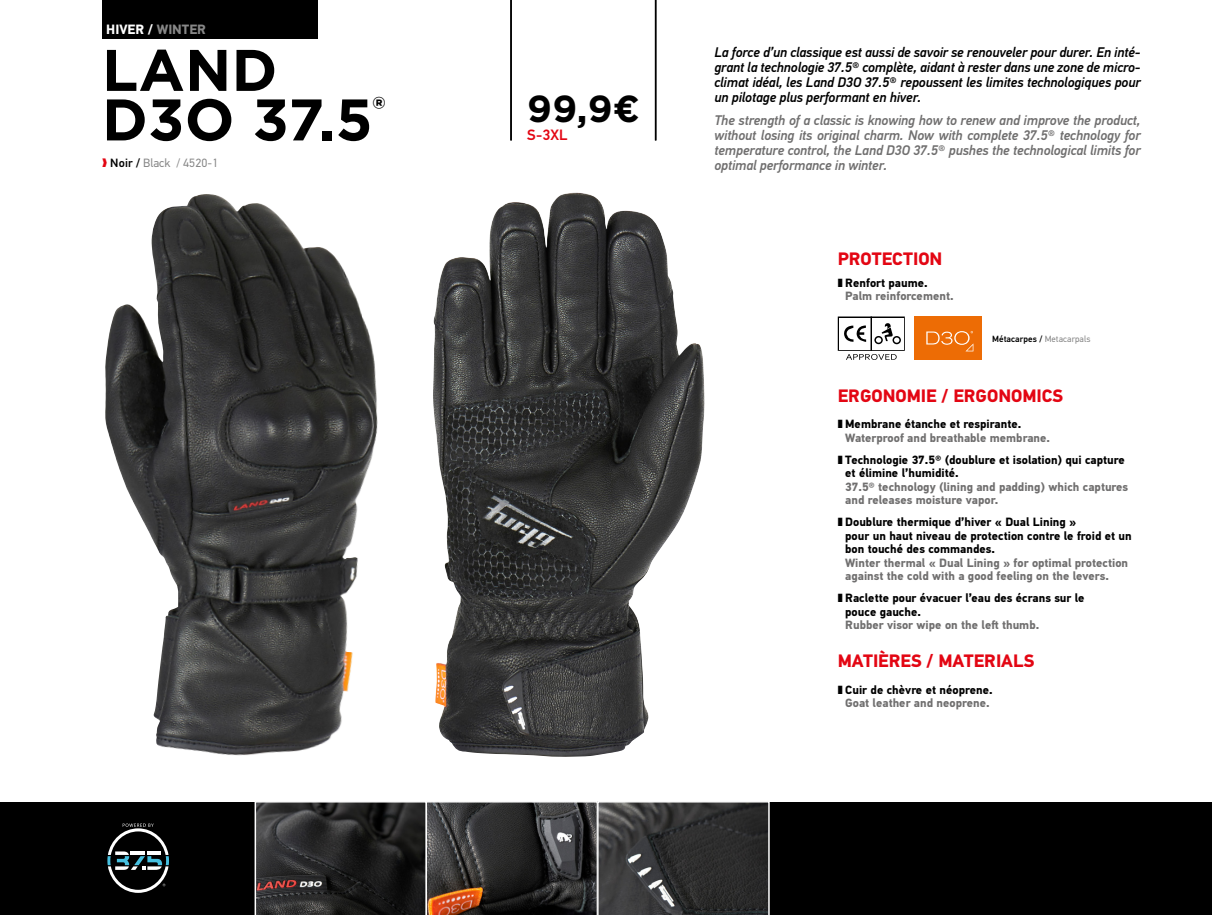
<style>
.page{position:relative;width:1212px;height:915px;background:#fff}
.page>*{position:absolute;margin:0;border:0;box-sizing:border-box;transform-origin:0 0}
.Nom_produit{font:700 58.5px/49.5px "Gotham";letter-spacing:.005em;color:#000}
.Prix_produit{font:700 37.5px "Gotham";color:#000}
.Descriptif_Titre_SS{font:700 18px "PF Din Text Pro";color:#e30613}
.Descriptif_Titre{font:700 18px "PF Din Text Pro";color:#e30613}
.Taille_produit{font:500 15px "PF Din Text Pro";color:#e30613}
.Chapo_FR{font:italic 500 13.95px/15px "PF Din Text Pro";letter-spacing:-.01em;color:#000;text-align:justify}
.Chapo_FR-2{font:italic 500 13.95px/15px "PF Din Text Pro";letter-spacing:-.01em;color:#706f6f;text-align:justify}
.Ligne_produit{font:700 13.5px "PF Din Text Pro";color:#fff}
.t1{font:700 12px/13.5px "PF Din Text Pro";color:#000}
.t2{font:700 12px/13.5px "PF Din Text Pro";color:#706f6f}
.Ref_produit_Couleur{font:12px "PF Din Text Pro";letter-spacing:.01em;color:#878787}
.Descri_protec_GB{font:500 9px "PF Din Text Pro";letter-spacing:.01em;color:#000}
.s1{color:#878787}
.s2{color:#e30613}
.s3{font-weight:500;color:#000}
.s4{color:#000}
.s5{font-weight:400;color:#878787}
.s6{color:#706f6f}
</style>
<div class="page">
<div style="left:0;top:802px;width:1212px;height:112px;background:#000"></div>
<div style="left:102px;top:0;width:215px;height:38px;background:#000"></div>
<hr style="left:510px;top:0;width:2px;height:140px;background:#000">
<hr style="left:655px;top:0;width:1px;height:140px;background:#000">
<img style="left:433px;top:194px;width:272px;height:563px">
<img style="left:105px;top:195px;width:273px;height:561px">
<svg style="left:838px;top:316px;width:67px;height:44px"></svg>
<div style="left:915px;top:316px;width:67px;height:44px;background:#ed6c05"></div>
<svg style="left:926px;top:331px;width:47px;height:20px"></svg>
<svg style="left:107px;top:823px;width:62px;height:69px"></svg>
<svg style="left:255px;top:801px;width:515px;height:113px;background:#383635"></svg>
<p class="Ligne_produit" style="left:106px;top:21px;width:101px">HIVER / <span class="s1">WINTER</span></p>
<p class="Nom_produit" style="left:102px;top:45px;width:285px">LAND<br>D3O 37.5<sup>®</sup></p>
<p class="Ref_produit_Couleur" style="left:102px;top:156px;width:118px"><span class="s2">❱</span> <span class="s3">Noir /</span> Black / 4520-1</p>
<p class="Prix_produit" style="left:527px;top:83px;width:114px">99,9€</p>
<p class="Taille_produit" style="left:527px;top:126px;width:42px">S-3XL</p>
<p class="Chapo_FR" style="left:714px;top:44px;width:428px">La force d’un classique est aussi de savoir se renouveler pour durer. En inté&shy;grant la technologie 37.5® complète, aidant à rester dans une zone de micro&shy;climat idéal, les Land D3O 37.5® repoussent les limites technologiques pour un pilotage plus performant en hiver.</p>
<p class="Chapo_FR-2" style="left:714px;top:113px;width:428px">The strength of a classic is knowing how to renew and improve the product, without losing its original charm. Now with complete 37.5® technology for temperature control, the Land D3O 37.5® pushes the technological limits for optimal performance in winter.</p>
<p class="Descriptif_Titre" style="left:838px;top:247px;width:106px">PROTECTION</p>
<p class="t2" style="left:845px;top:275px;width:110px;text-indent:-8px"><span class="s4">❚ Renfort paume.<br></span>Palm reinforcement.</p>
<p class="Descri_protec_GB" style="left:992px;top:333px;width:100px">Métacarpes / <span class="s5">Metacarpals</span></p>
<p class="Descriptif_Titre_SS" style="left:838px;top:385px;width:227px">ERGONOMIE / ERGONOMICS</p>
<p class="t2" style="left:845px;top:417px;width:206px;text-indent:-8px"><span class="s4">❚ Membrane étanche et respirante.<br></span>Waterproof and breathable membrane.</p>
<p class="t2" style="left:845px;top:452px;width:284px;text-indent:-8px"><span class="s4">❚ Technologie 37.5® (doublure et isolation) qui capture et élimine l’humidité.<br></span>37.5® technology (lining and padding) which captures and releases moisture vapor.</p>
<p class="t1" style="left:845px;top:515px;width:288px;text-indent:-8px">❚ Doublure thermique d’hiver « Dual Lining »<br>pour un haut niveau de protection contre le froid et un bon touché des commandes.<br><span class="s6">Winter thermal « Dual Lining » for optimal protection against the cold with a good feeling on the levers.</span></p>
<p class="t1" style="left:845px;top:591px;width:241px;text-indent:-8px">❚ Raclette pour évacuer l’eau des écrans sur le pouce gauche.<br><span class="s6">Rubber visor wipe on the left thumb.</span></p>
<p class="Descriptif_Titre_SS" style="left:838px;top:650px;width:198px">MATIÈRES / MATERIALS</p>
<p class="t1" style="left:838px;top:682px;width:156px;text-align:center">❚ Cuir de chèvre et néoprene.<br><span class="s6">Goat leather and neoprene.</span></p>
</div>
